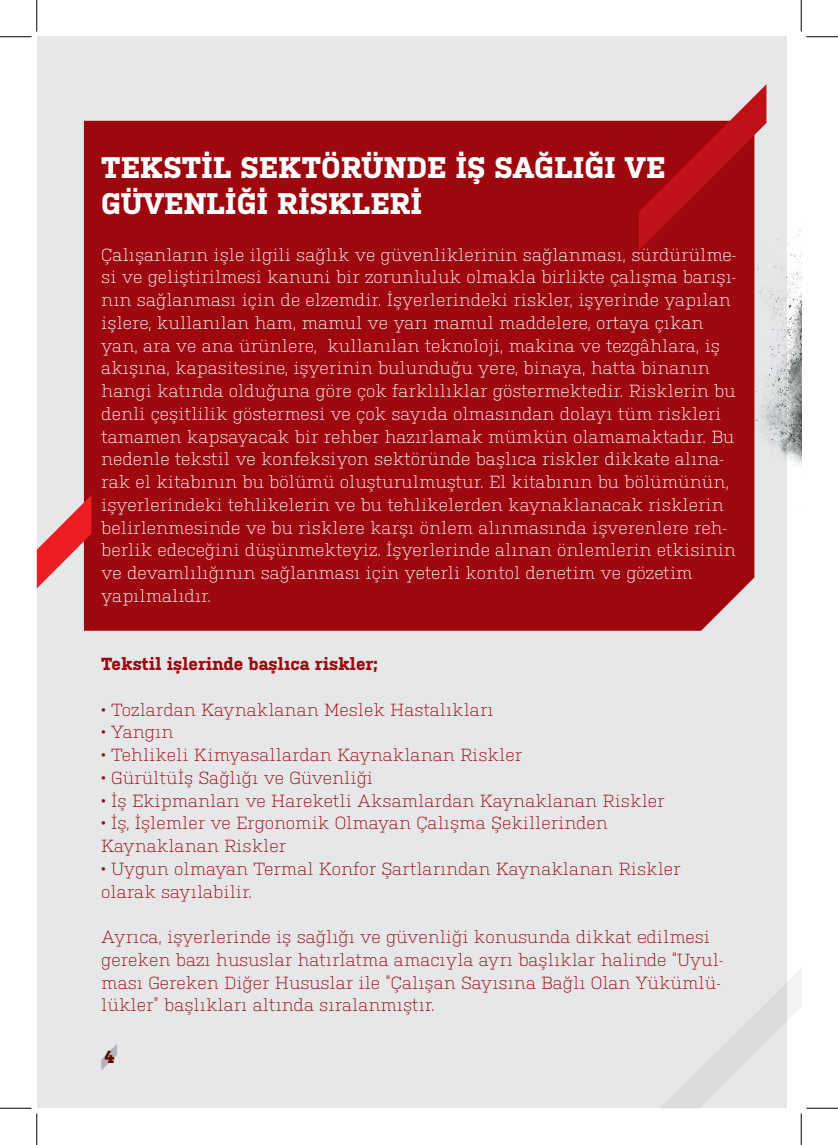
<style>
.page{position:relative;width:838px;height:1145px;background:#fff}
.page>*{position:absolute;margin:0;border:0;box-sizing:border-box;transform-origin:0 0}
.t1{font:700 29.75px/35.7px "Kulturista";color:#fff}
.t2{font:300 17.5px/22.8px "Kulturista";color:#fff}
.t3{font:300 17.5px/22.8px "Kulturista";color:#9d070d}
.t4{font:700 17.5px "Kulturista";color:#9d070d}
.t5{font:700 17.5px "Kulturista";color:#720000}
</style>
<div class="page">
<img style="left:786px;top:95px;width:15px;height:410px">
<div style="left:37px;top:37px;width:749px;height:1071px;background:#e6e7e9"></div>
<div style="left:84px;top:121px;width:670px;height:510px;background:#9d070d"></div>
<svg style="left:37px;top:495px;width:54px;height:94px"></svg>
<svg style="left:638px;top:84px;width:128px;height:167px"></svg>
<svg style="left:661px;top:903px;width:140px;height:205px"></svg>
<hr style="left:0;top:36px;width:32px;height:1px;background:#000">
<hr style="left:806px;top:36px;width:31px;height:1px;background:#000">
<hr style="left:0;top:1108px;width:32px;height:1px;background:#000">
<hr style="left:806px;top:1108px;width:31px;height:1px;background:#000">
<hr style="left:36px;top:0;width:1px;height:31px;background:#000">
<hr style="left:36px;top:1113px;width:1px;height:32px;background:#000">
<hr style="left:800px;top:0;width:1px;height:31px;background:#000">
<hr style="left:800px;top:1113px;width:1px;height:32px;background:#000">
<h1 class="t1" style="left:101px;top:149px;width:565px">TEKSTİL SEKTÖRÜNDE İŞ SAĞLIĞI VE<br>GÜVENLİĞİ RİSKLERİ</h1>
<p class="t2" style="left:101px;top:242px;width:636px">Çalışanların işle ilgili sağlık ve güvenliklerinin sağlanması, sürdürülme&shy;si ve geliştirilmesi kanuni bir zorunluluk olmakla birlikte çalışma barışı&shy;nın sağlanması için de elzemdir. İşyerlerindeki riskler, işyerinde yapılan işlere, kullanılan ham, mamul ve yarı mamul maddelere, ortaya çıkan yan, ara ve ana ürünlere, kullanılan teknoloji, makina ve tezgâhlara, iş akışına, kapasitesine, işyerinin bulunduğu yere, binaya, hatta binanın hangi katında olduğuna göre çok farklılıklar göstermektedir. Risklerin bu denli çeşitlilik göstermesi ve çok sayıda olmasından dolayı tüm riskleri tamamen kapsayacak bir rehber hazırlamak mümkün olamamaktadır. Bu nedenle tekstil ve konfeksiyon sektöründe başlıca riskler dikkate alına&shy;rak el kitabının bu bölümü oluşturulmuştur. El kitabının bu bölümünün, işyerlerindeki tehlikelerin ve bu tehlikelerden kaynaklanacak risklerin belirlenmesinde ve bu risklere karşı önlem alınmasında işverenlere reh&shy;berlik edeceğini düşünmekteyiz. İşyerlerinde alınan önlemlerin etkisinin ve devamlılığının sağlanması için yeterli kontol denetim ve gözetim yapılmalıdır.</p>
<p class="t4" style="left:101px;top:654px;width:278px">Tekstil işlerinde başlıca riskler;</p>
<p class="t3" style="left:101px;top:697px;width:394px">• Tozlardan Kaynaklanan Meslek Hastalıkları</p>
<p class="t3" style="left:101px;top:719px;width:74px">• Yangın</p>
<p class="t3" style="left:101px;top:742px;width:422px">• Tehlikeli Kimyasallardan Kaynaklanan Riskler</p>
<p class="t3" style="left:101px;top:765px;width:273px">• Gürültüİş Sağlığı ve Güvenliği</p>
<p class="t3" style="left:101px;top:788px;width:564px">• İş Ekipmanları ve Hareketli Aksamlardan Kaynaklanan Riskler</p>
<p class="t3" style="left:101px;top:810px;width:508px">• İş, İşlemler ve Ergonomik Olmayan Çalışma Şekillerinden<br>Kaynaklanan Riskler</p>
<p class="t3" style="left:101px;top:856px;width:580px">• Uygun olmayan Termal Konfor Şartlarından Kaynaklanan Riskler olarak sayılabilir.</p>
<p class="t3" style="left:101px;top:924px;width:623px">Ayrıca, işyerlerinde iş sağlığı ve güvenliği konusunda dikkat edilmesi gereken bazı hususlar hatırlatma amacıyla ayrı başlıklar halinde “Uyul&shy;ması Gereken Diğer Hususlar ile “Çalışan Sayısına Bağlı Olan Yükümlü&shy;lükler” başlıkları altında sıralanmıştır.</p>
<p class="t5" style="left:104px;top:1047px;width:12px">4</p>
</div>
